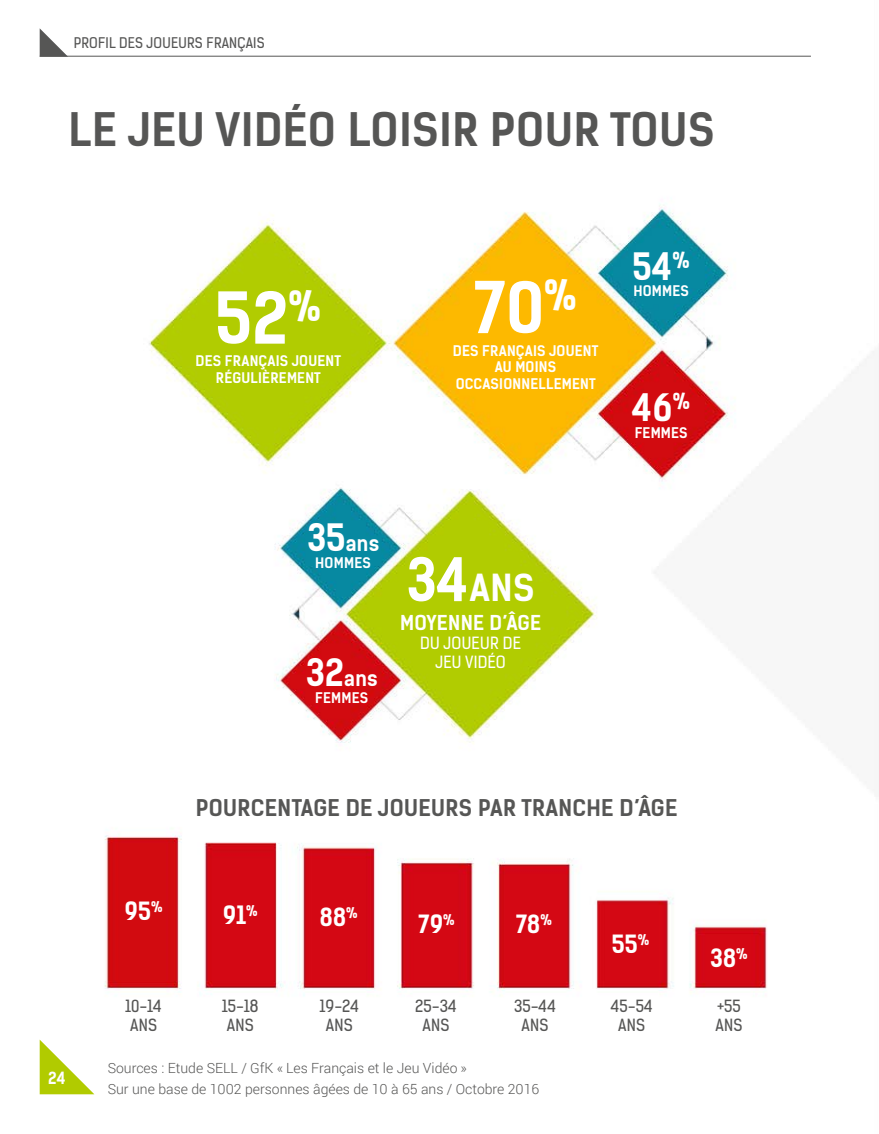
<style>
.page{position:relative;width:879px;height:1134px;background:#fff}
.page>*{position:absolute;margin:0;border:0;box-sizing:border-box;transform-origin:0 0}
.t1{font:700 68px "Kelson Sans";color:#fff}
.t2{font:700 44px "Kelson Sans";letter-spacing:.015em;color:#565655}
.t3{font:700 36px "Kelson Sans";color:#fff}
.t4{font:700 35.6px "Kelson Sans";color:#fff}
.t5{font:700 24px "Kelson Sans";color:#fff}
.t6{font:700 22px "Kelson Sans";letter-spacing:.015em;color:#565655}
.t7{font:700 20px "Kelson Sans";color:#fff}
.t8{font:700 19.6px "Kelson Sans";letter-spacing:.015em;color:#fff}
.t9{font:16px/19.2px "Kelson Sans";color:#565655;text-align:center}
.t10{font:16px/19.2px "Kelson Sans";letter-spacing:.015em;color:#fff;text-align:center}
.t11{font:700 16px "Kelson Sans";color:#fff}
.t12{font:300 14px/21px "Roboto";color:#565655}
.t13{font:700 14px/16.8px "Kelson Sans";letter-spacing:.015em;color:#fff;text-align:center}
.t14{font:14px "Kelson Sans";letter-spacing:.015em;color:#565655}
.s1{font-size:36px}
.s2{font-size:57px}
</style>
<div class="page">
<img style="left:39px;top:28px;width:835px;height:1067px">
<svg style="left:40px;top:28px;width:28px;height:28px"></svg>
<hr style="left:40px;top:56px;width:771px;height:1px;background:#565655">
<svg style="left:40px;top:1039px;width:54px;height:55px"></svg>
<p class="t14" style="left:74px;top:34px;width:54px">PROFIL DES</p>
<p class="t14" style="left:147px;top:34px;width:16px">JOUEURS</p>
<p class="t14" style="left:207px;top:34px;width:60px">FRANÇAIS</p>
<h2 class="t2" style="left:68px;top:103px;width:648px">LE JEU VIDÉO LOISIR POUR TOUS</h2>
<h1 class="t1" style="left:215px;top:277px;width:107px">52<sup>%</sup></h1>
<p class="t13" style="left:196px;top:353px;width:147px">DES FRANÇAIS JOUENT<br>RÉGULIÈREMENT</p>
<h1 class="t1" style="left:474px;top:266px;width:104px">70<sup>%</sup></h1>
<p class="t13" style="left:453px;top:342px;width:147px">DES FRANÇAIS JOUENT<br>AU MOINS<br>OCCASIONNELLEMENT</p>
<h3 class="t3" style="left:632px;top:244px;width:59px">54<sup>%</sup></h3>
<p class="t13" style="left:633px;top:283px;width:57px">HOMMES</p>
<h3 class="t3" style="left:632px;top:385px;width:59px">46<sup>%</sup></h3>
<p class="t13" style="left:634px;top:424px;width:55px">FEMMES</p>
<h3 class="t7" style="left:307px;top:532px;width:74px"><span class="s1">35</span>ANS</h3>
<p class="t13" style="left:315px;top:555px;width:57px">HOMMES</p>
<h3 class="t7" style="left:306px;top:666px;width:73px"><span class="s1">32</span>ANS</h3>
<p class="t13" style="left:315px;top:689px;width:55px">FEMMES</p>
<h3 class="t4" style="left:406px;top:566px;width:130px"><span class="s2">34</span>ANS</h3>
<h3 class="t8" style="left:400px;top:610px;width:142px">MOYENNE D’ÂGE</h3>
<p class="t10" style="left:420px;top:633px;width:102px">DU JOUEUR DE<br>JEU VIDÉO</p>
<h3 class="t5" style="left:125px;top:896px;width:40px">95<sup>%</sup></h3>
<h3 class="t6" style="left:196px;top:794px;width:483px">POURCENTAGE DE JOUEURS PAR TRANCHE D’ÂGE</h3>
<h3 class="t5" style="left:223px;top:900px;width:37px">91<sup>%</sup></h3>
<h3 class="t5" style="left:320px;top:903px;width:39px">88<sup>%</sup></h3>
<h3 class="t5" style="left:418px;top:909px;width:38px">79<sup>%</sup></h3>
<h3 class="t5" style="left:516px;top:909px;width:37px">78<sup>%</sup></h3>
<h3 class="t5" style="left:612px;top:929px;width:39px">55<sup>%</sup></h3>
<h3 class="t5" style="left:710px;top:943px;width:39px">38<sup>%</sup></h3>
<p class="t11" style="left:48px;top:1068px;width:19px">24</p>
<p class="t9" style="left:222px;top:996px;width:38px">15-18<br>ANS</p>
<p class="t9" style="left:415px;top:996px;width:43px">25-34<br>ANS</p>
<p class="t9" style="left:611px;top:996px;width:43px">45-54<br>ANS</p>
<p class="t9" style="left:715px;top:996px;width:29px;text-align:left">+55<br>ANS</p>
<p class="t9" style="left:125px;top:996px;width:38px">10-14<br>ANS</p>
<p class="t9" style="left:319px;top:996px;width:41px">19-24<br>ANS</p>
<p class="t9" style="left:514px;top:996px;width:43px">35-44<br>ANS</p>
<p class="t12" style="left:108px;top:1057px;width:433px">Sources : Etude SELL / GfK « Les Français et le Jeu Vidéo »<br>Sur une base de 1002 personnes âgées de 10 à 65 ans / Octobre 2016</p>
</div>
